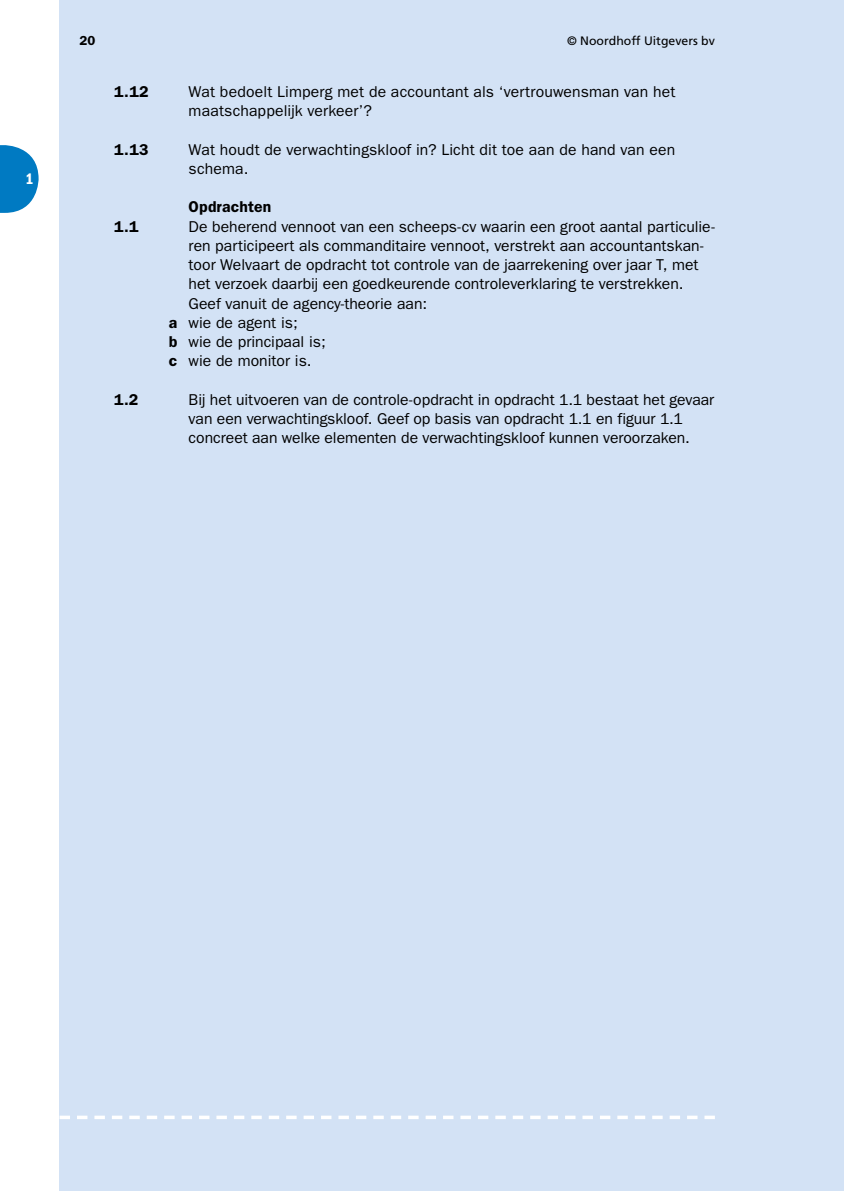
<style>
.page{position:relative;width:844px;height:1191px;background:#fff}
.page>*{position:absolute;margin:0;border:0;box-sizing:border-box;transform-origin:0 0}
.t1{font:15.75px/19.2px "ITC Franklin Gothic Std";color:#000}
.t2{font:600 15.75px "ITC Franklin Gothic Std";letter-spacing:.01em;color:#000}
.t3{font:15.75px "ITC Franklin Gothic Std Dm Cd";color:#fff}
.t4{font:600 13.12px "ITC Franklin Gothic Std";color:#000}
.t5{font:12.25px "Frutiger LT Std";color:#000}
.s1{font-weight:600}
</style>
<div class="page">
<div style="left:60px;top:0;width:783px;height:1191px;background:#d3e2f5"></div>
<svg style="left:60px;top:1115px;width:654px;height:4px"></svg>
<svg style="left:0;top:145px;width:39px;height:68px"></svg>
<div style="left:26px;top:164px;width:8px;height:20px;background:#007ac2"></div>
<p class="t3" style="left:26px;top:170px;width:10px">1</p>
<p class="t4" style="left:79px;top:32px;width:17px">20</p>
<p class="t5" style="left:567px;top:33px;width:149px">© Noordhoff Uitgevers bv</p>
<p class="t2" style="left:114px;top:82px;width:36px">1.12</p>
<p class="t1" style="left:188px;top:82px;width:488px">Wat bedoelt Limperg met de accountant als ‘vertrouwensman van het maatschappelijk verkeer’?</p>
<p class="t2" style="left:114px;top:140px;width:36px">1.13</p>
<p class="t1" style="left:188px;top:140px;width:488px">Wat houdt de verwachtingskloof in? Licht dit toe aan de hand van een schema.</p>
<p class="t2" style="left:188px;top:198px;width:84px">Opdrachten</p>
<p class="t2" style="left:114px;top:217px;width:26px">1.1</p>
<p class="t1" style="left:188px;top:217px;width:527px">De beherend vennoot van een scheeps-cv waarin een groot aantal particulie-</p>
<p class="t1" style="left:188px;top:236px;width:516px">ren participeert als commanditaire vennoot, verstrekt aan accountantskan-</p>
<p class="t1" style="left:188px;top:255px;width:511px">toor Welvaart de opdracht tot controle van de jaarrekening over jaar T, met</p>
<p class="t1" style="left:188px;top:274px;width:496px">het verzoek daarbij een goedkeurende controleverklaring te verstrekken.</p>
<p class="t1" style="left:188px;top:294px;width:240px">Geef vanuit de agency-theorie aan:</p>
<p class="t1" style="left:169px;top:313px;width:130px"><span class="s1">a</span> wie de agent is;</p>
<p class="t1" style="left:169px;top:332px;width:158px"><span class="s1">b</span> wie de principaal is;</p>
<p class="t1" style="left:169px;top:351px;width:144px"><span class="s1">c</span> wie de monitor is.</p>
<p class="t2" style="left:114px;top:390px;width:26px">1.2</p>
<p class="t1" style="left:188px;top:390px;width:527px">Bij het uitvoeren van de controle-opdracht in opdracht 1.1 bestaat het gevaar van een verwachtingskloof. Geef op basis van opdracht 1.1 en figuur 1.1 concreet aan welke elementen de verwachtingskloof kunnen veroorzaken.</p>
</div>
